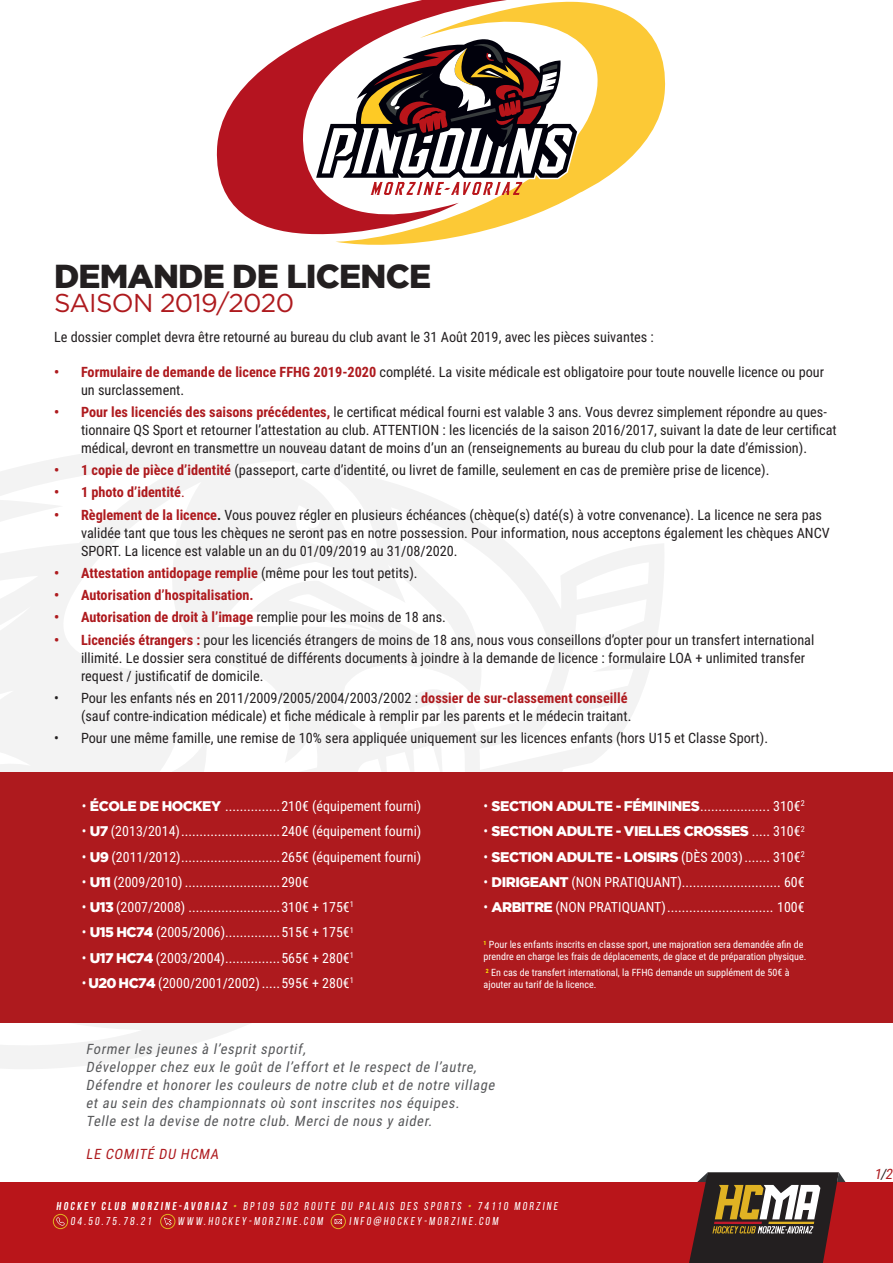
<style>
.page{position:relative;width:893px;height:1263px;background:#fff}
.page>*{position:absolute;margin:0;border:0;box-sizing:border-box;transform-origin:0 0}
.t1{font:900 33.15px "Gotham";letter-spacing:-.025em;color:#231f20}
.t2{font:25.8px "Gotham";letter-spacing:-.025em;color:#ae1a1e}
.t3{font:14.25px/18px "Roboto Condensed";color:#231f20}
.t4{font:italic 14.25px/18px "Roboto Condensed";color:#57585a}
.t5{font:700 14.25px "Roboto Condensed";color:#ae1a1e}
.t6{font:italic 14.25px "Roboto Condensed";color:#ae1a1e}
.t7{font:13.95px "Roboto Condensed";color:#fff}
.t8{font:900 13.95px "Gotham";letter-spacing:-.035em;color:#fff}
.t9{font:11.4px/15.3px "Bebas Neue";color:#fff}
.t10{font:10.05px/12px "Roboto Condensed";color:#fff}
.s1{font-weight:700;color:#ae1a1e}
.s2{font-weight:400}
.s3{font-weight:700}
.s4{font-weight:400;color:#231f20}
.s5{font-family:"Gotham";font-weight:900}
.s6{font-family:"Roboto Condensed";font-weight:400}
.s7{color:#e0b223}
.s8{color:#231f20}
</style>
<div class="page">
<div style="left:0;top:1182px;width:893px;height:81px;background:#b9151a"></div>
<svg style="left:689px;top:1172px;width:156px;height:91px;background:#64463b"></svg>
<div style="left:53px;top:1214px;width:15px;height:15px;border:1px solid #e0b223;border-radius:50%"></div>
<svg style="left:56px;top:1217px;width:9px;height:8px"></svg>
<div style="left:160px;top:1214px;width:15px;height:15px;border:1px solid #e0b223;border-radius:50%"></div>
<svg style="left:164px;top:1218px;width:8px;height:7px"></svg>
<div style="left:331px;top:1214px;width:15px;height:15px;border:1px solid #e0b223;border-radius:50%"></div>
<svg style="left:335px;top:1219px;width:7px;height:5px"></svg>
<svg style="left:216px;top:27px;width:119px;height:208px;fill:#b51420"></svg>
<svg style="left:335px;top:0;width:331px;height:245px"></svg>
<svg style="left:0;top:438px;width:664px;height:631px"></svg>
<svg style="left:314px;top:38px;width:265px;height:157px"></svg>
<div style="left:0;top:772px;width:893px;height:251px;background:#ae1a1e"></div>
<h1 class="t1" style="left:54px;top:257px;width:379px">DEMANDE DE LICENCE</h1>
<h2 class="t2" style="left:54px;top:286px;width:242px">SAISON 2019/2020</h2>
<p class="t3" style="left:54px;top:327px;width:601px">Le dossier complet devra être retourné au bureau du club avant le 31 Août 2019, avec les pièces suivantes :</p>
<p class="t3" style="left:81px;top:362px;width:745px;text-indent:-27px"><span class="s1">• Formulaire de demande de licence FFHG 2019-2020</span> complété. La visite médicale est obligatoire pour toute nouvelle licence ou pour un surclassement.</p>
<p class="t3" style="left:81px;top:402px;width:757px;text-indent:-27px"><span class="s1">• Pour les licenciés des saisons précédentes,</span> le certificat médical fourni est valable 3 ans. Vous devrez simplement répondre au ques&shy;tionnaire QS Sport et retourner l’attestation au club. ATTENTION : les licenciés de la saison 2016/2017, suivant la date de leur certificat médical, devront en transmettre un nouveau datant de moins d’un an (renseignements au bureau du club pour la date d’émission).</p>
<p class="t3" style="left:54px;top:460px;width:717px"><span class="s1">• 1 copie de pièce d’identité</span> (passeport, carte d’identité, ou livret de famille, seulement en cas de première prise de licence).</p>
<p class="t5" style="left:54px;top:482px;width:132px">• 1 photo d’identité<span class="s2">.</span></p>
<p class="t3" style="left:81px;top:505px;width:750px;text-indent:-27px"><span class="s1">• Règlement de la licence</span><span class="s3">.</span> Vous pouvez régler en plusieurs échéances (chèque(s) daté(s) à votre convenance). La licence ne sera pas validée tant que tous les chèques ne seront pas en notre possession. Pour information, nous acceptons également les chèques ANCV<br>SPORT. La licence est valable un an du 01/09/2019 au 31/08/2020.</p>
<p class="t5" style="left:54px;top:563px;width:365px">• Attestation antidopage remplie <span class="s4">(même pour les tout petits).</span></p>
<p class="t5" style="left:54px;top:585px;width:201px">• Autorisation d’hospitalisation.</p>
<p class="t5" style="left:54px;top:607px;width:394px">• Autorisation de droit à l’image <span class="s4">remplie pour les moins de 18 ans.</span></p>
<p class="t3" style="left:81px;top:630px;width:735px;text-indent:-27px"><span class="s1">• Licenciés étrangers :</span> pour les licenciés étrangers de moins de 18 ans, nous vous conseillons d’opter pour un transfert international illimité. Le dossier sera constitué de différents documents à joindre à la demande de licence : formulaire LOA + unlimited transfer request / justificatif de domicile.</p>
<p class="t3" style="left:54px;top:688px;width:579px;text-align:right">• Pour les enfants nés en 2011/2009/2005/2004/2003/2002 : <span class="s1">dossier de sur-classement conseillé </span>(sauf contre-indication médicale) et fiche médicale à remplir par les parents et le médecin traitant.</p>
<p class="t3" style="left:54px;top:728px;width:716px">• Pour une même famille, une remise de 10% sera appliquée uniquement sur les licences enfants (hors U15 et Classe Sport).</p>
<p class="t7" style="left:82px;top:796px;width:341px">• <span class="s5">ÉCOLE DE HOCKEY</span> ...............210€ (équipement fourni)</p>
<p class="t7" style="left:82px;top:821px;width:341px">• <span class="s5">U7</span> (2013/2014)...........................240€ (équipement fourni)</p>
<p class="t7" style="left:82px;top:847px;width:341px">• <span class="s5">U9</span> (2011/2012)...........................265€ (équipement fourni)</p>
<p class="t7" style="left:82px;top:872px;width:229px">• <span class="s5">U11</span> (2009/2010) ..........................290€</p>
<p class="t7" style="left:82px;top:897px;width:273px">• <span class="s5">U13</span> (2007/2008) .........................310€ + 175€<sup>1</sup></p>
<p class="t7" style="left:82px;top:922px;width:273px">• <span class="s5">U15 HC74</span> (2005/2006)...............515€ + 175€<sup>1</sup></p>
<p class="t7" style="left:82px;top:948px;width:273px">• <span class="s5">U17 HC74</span> (2003/2004)...............565€ + 280€<sup>1</sup></p>
<p class="t7" style="left:82px;top:973px;width:273px">• <span class="s5">U20HC74</span> (2000/2001/2002).....595€ + 280€<sup>1</sup></p>
<p class="t7" style="left:484px;top:796px;width:323px">• <span class="s5">SECTION ADULTE - FÉMININES</span>................... 310€<sup>2</sup></p>
<p class="t8" style="left:484px;top:823px;width:323px"><span class="s6">•</span> SECTION ADULTE - VIELLES CROSSES <span class="s6">..... 310€</span><sup>2</sup></p>
<p class="t7" style="left:484px;top:847px;width:323px">• <span class="s5">SECTION ADULTE - LOISIRS</span> (DÈS 2003)....... 310€<sup>2</sup></p>
<p class="t7" style="left:484px;top:872px;width:323px">• <span class="s5">DIRIGEANT</span> (NON PRATIQUANT)........................... 60€</p>
<p class="t7" style="left:484px;top:897px;width:323px">• <span class="s5">ARBITRE</span> (NON PRATIQUANT)............................. 100€</p>
<p class="t10" style="left:484px;top:938px;width:324px"><sup>1</sup> Pour les enfants inscrits en classe sport, une majoration sera demandée afin de prendre en charge les frais de déplacements, de glace et de préparation physique.</p>
<p class="t10" style="left:484px;top:966px;width:307px"><sup>2</sup> En cas de transfert international, la FFHG demande un supplément de 50€ à ajouter au tarif de la licence.</p>
<p class="t4" style="left:86px;top:1039px;width:413px">Former les jeunes à l’esprit sportif,<br>Développer chez eux le goût de l’effort et le respect de l’autre, Défendre et honorer les couleurs de notre club et de notre village et au sein des championnats où sont inscrites nos équipes.<br>Telle est la devise de notre club. Merci de nous y aider.</p>
<p class="t6" style="left:86px;top:1143px;width:137px">LE COMITÉ DU HCMA</p>
<p class="t9" style="left:70px;top:1198px;width:490px;text-indent:-14px"><span class="s3">HOCKEY CLUB MORZINE-AVORIAZ</span> <span class="s7">•</span> BP109 502 ROUTE DU PALAIS DES SPORTS <span class="s7">•</span> 74110 MORZINE<br>04.50.75.78.21</p>
<p class="t9" style="left:178px;top:1213px;width:148px">WWW.HOCKEY-MORZINE.COM</p>
<p class="t9" style="left:349px;top:1213px;width:152px">INFO@HOCKEY-MORZINE.COM</p>
<p class="t6" style="left:874px;top:1164px;width:23px">1<span class="s8">/</span>2</p>
</div>
